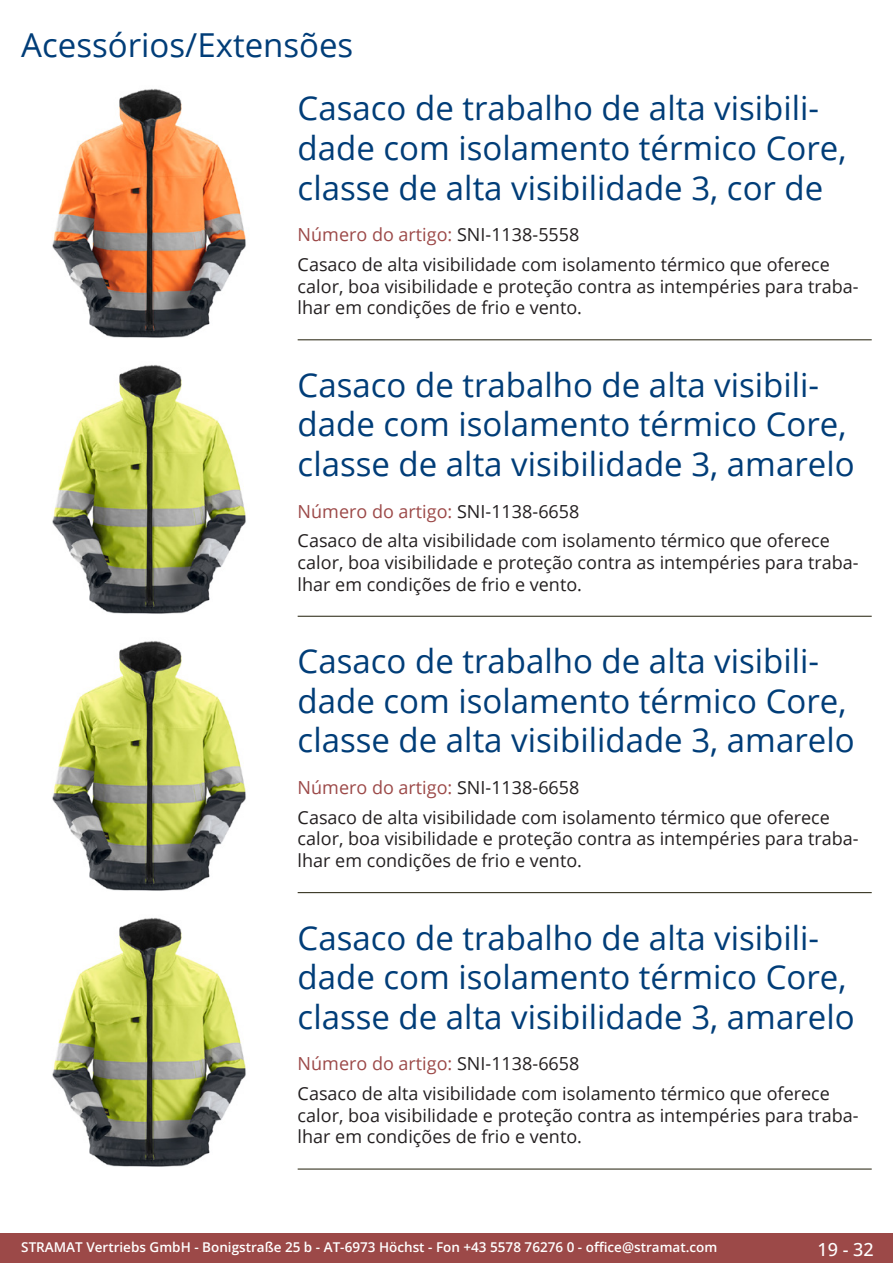
<style>
.page{position:relative;width:893px;height:1263px;background:#fff}
.page>*{position:absolute;margin:0;border:0;box-sizing:border-box;transform-origin:0 0}
.Produkttitel{font:33px/39.6px "Open Sans";color:#003d78}
.RastTitel{font:33px "Open Sans";color:#003d78}
.Beschreibung_Text{font:18px/21.6px "Open Sans";color:#231f20}
.TechDaten_Überschrif{font:18px "Open Sans";color:#9c4948}
.t1{font:500 18px "Open Sans";color:#fff}
.t2{font:600 13.5px "Open Sans";color:#fff}
.s1{color:#231f20}
</style>
<div class="page">
<div style="left:0;top:1233px;width:893px;height:30px;background:#9c4948"></div>
<hr style="left:298px;top:340px;width:574px;height:1px;background:#201d08">
<hr style="left:298px;top:616px;width:574px;height:1px;background:#201d08">
<hr style="left:298px;top:892px;width:574px;height:1px;background:#201d08">
<hr style="left:298px;top:1169px;width:574px;height:1px;background:#201d08">
<img style="left:52px;top:89px;width:194px;height:249px">
<img style="left:52px;top:365px;width:194px;height:249px">
<img style="left:52px;top:641px;width:194px;height:250px">
<img style="left:52px;top:918px;width:194px;height:249px">
<p class="RastTitel" style="left:21px;top:22px;width:334px">Acessórios/Extensões</p>
<p class="Produkttitel" style="left:298px;top:88px;width:550px">Casaco de trabalho de alta visibili&shy;dade com isolamento térmico Core, classe de alta visibilidade 3, cor de</p>
<p class="TechDaten_Überschrif" style="left:298px;top:222px;width:283px">Número do artigo: <span class="s1">SNI-1138-5558</span></p>
<p class="Beschreibung_Text" style="left:298px;top:253px;width:561px">Casaco de alta visibilidade com isolamento térmico que oferece calor, boa visibilidade e proteção contra as intempéries para traba&shy;lhar em condições de frio e vento.</p>
<p class="Produkttitel" style="left:298px;top:364px;width:558px">Casaco de trabalho de alta visibili&shy;dade com isolamento térmico Core, classe de alta visibilidade 3, amarelo</p>
<p class="TechDaten_Überschrif" style="left:298px;top:499px;width:283px">Número do artigo: <span class="s1">SNI-1138-6658</span></p>
<p class="Beschreibung_Text" style="left:298px;top:530px;width:561px">Casaco de alta visibilidade com isolamento térmico que oferece calor, boa visibilidade e proteção contra as intempéries para traba&shy;lhar em condições de frio e vento.</p>
<p class="Produkttitel" style="left:298px;top:640px;width:558px">Casaco de trabalho de alta visibili&shy;dade com isolamento térmico Core, classe de alta visibilidade 3, amarelo</p>
<p class="TechDaten_Überschrif" style="left:298px;top:775px;width:283px">Número do artigo: <span class="s1">SNI-1138-6658</span></p>
<p class="Beschreibung_Text" style="left:298px;top:806px;width:561px">Casaco de alta visibilidade com isolamento térmico que oferece calor, boa visibilidade e proteção contra as intempéries para traba&shy;lhar em condições de frio e vento.</p>
<p class="Produkttitel" style="left:298px;top:917px;width:558px">Casaco de trabalho de alta visibili&shy;dade com isolamento térmico Core, classe de alta visibilidade 3, amarelo</p>
<p class="TechDaten_Überschrif" style="left:298px;top:1051px;width:283px">Número do artigo: <span class="s1">SNI-1138-6658</span></p>
<p class="Beschreibung_Text" style="left:298px;top:1082px;width:561px">Casaco de alta visibilidade com isolamento térmico que oferece calor, boa visibilidade e proteção contra as intempéries para traba&shy;lhar em condições de frio e vento.</p>
<p class="t2" style="left:21px;top:1238px;width:698px">STRAMAT Vertriebs GmbH - Bonigstraße 25 b - AT-6973 Höchst - Fon +43 5578 76276 0 - office@stramat.com</p>
<p class="t1" style="left:817px;top:1237px;width:58px">19 - 32</p>
</div>
